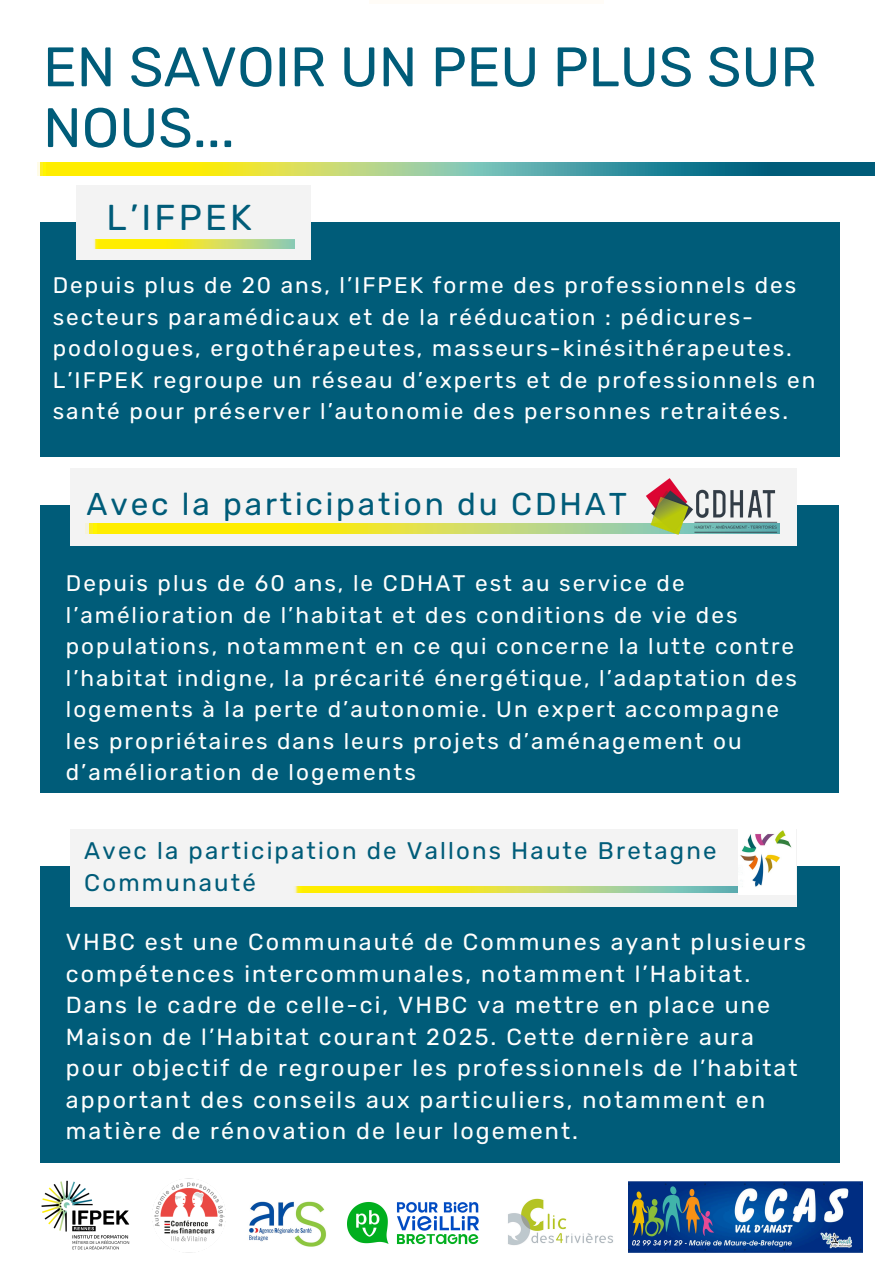
<style>
.page{position:relative;width:894px;height:1264px;background:#fff}
.page>*{position:absolute;margin:0;border:0;box-sizing:border-box;transform-origin:0 0}
.t1{font:55.5px/60.8px "Rubik";color:#005c79}
.t2{font:36px "Rubik";letter-spacing:.09em;color:#005c79}
.t3{font:31.5px "Rubik";letter-spacing:.09em;color:#005c79}
.t4{font:24px/32.7px "Rubik";letter-spacing:.09em;color:#005c79}
.t5{font:23.25px/31.5px "Rubik";letter-spacing:.09em;color:#fefefd}
.t6{font:22.5px/31.5px "Rubik";letter-spacing:.09em;color:#fefefd}
.t7{font:22.5px/31.5px "Rubik";letter-spacing:.09em;color:#fff}
</style>
<div class="page">
<hr style="left:369px;top:0;width:234px;height:3px;background:#fffcf7">
<div style="left:40px;top:222px;width:799px;height:234px;background:#005c79"></div>
<div style="left:76px;top:185px;width:234px;height:74px;background:#f3f3f3"></div>
<img style="left:94px;top:239px;width:200px;height:9px">
<div style="left:40px;top:866px;width:799px;height:296px;background:#005c79"></div>
<div style="left:70px;top:829px;width:726px;height:77px;background:#f3f3f3"></div>
<img style="left:294px;top:886px;width:443px;height:7px">
<img style="left:37px;top:162px;width:836px;height:14px">
<img style="left:41px;top:1180px;width:89px;height:70px">
<img style="left:152px;top:1178px;width:73px;height:75px">
<img style="left:347px;top:1202px;width:131px;height:42px">
<img style="left:249px;top:1201px;width:78px;height:46px">
<img style="left:508px;top:1198px;width:105px;height:47px">
<img style="left:628px;top:1181px;width:234px;height:71px">
<div style="left:40px;top:505px;width:798px;height:288px;background:#005c79"></div>
<div style="left:70px;top:468px;width:726px;height:78px;background:#f3f3f3"></div>
<img style="left:85px;top:523px;width:549px;height:10px">
<img style="left:634px;top:478px;width:146px;height:57px">
<img style="left:737px;top:829px;width:58px;height:65px">
<p class="t1" style="left:43px;top:37px;width:774px">EN SAVOIR UN PEU PLUS SUR<br>NOUS...</p>
<p class="t2" style="left:106px;top:196px;width:147px">L’IFPEK</p>
<h2 class="t7" style="left:53px;top:269px;width:744px">Depuis plus de 20 ans, l’IFPEK forme des professionnels des secteurs paramédicaux et de la rééducation : pédicures&shy;podologues, ergothérapeutes, masseurs-kinésithérapeutes.</h2>
<p class="t7" style="left:53px;top:364px;width:764px">L’IFPEK regroupe un réseau d’experts et de professionnels en santé pour préserver l’autonomie des personnes retraitées.</p>
<h1 class="t3" style="left:86px;top:485px;width:542px">Avec la participation du CDHAT</h1>
<p class="t6" style="left:66px;top:567px;width:732px">Depuis plus de 60 ans, le CDHAT est au service de l’amélioration de l’habitat et des conditions de vie des populations, notamment en ce qui concerne la lutte contre l’habitat indigne, la précarité énergétique, l’adaptation des logements à la perte d’autonomie. Un expert accompagne les propriétaires dans leurs projets d’aménagement ou d’amélioration de logements</p>
<p class="t4" style="left:84px;top:834px;width:633px">Avec la participation de Vallons Haute Bretagne<br>Communauté</p>
<p class="t5" style="left:66px;top:926px;width:741px">VHBC est une Communauté de Communes ayant plusieurs compétences intercommunales, notamment l’Habitat.<br>Dans le cadre de celle-ci, VHBC va mettre en place une Maison de l’Habitat courant 2025. Cette dernière aura pour objectif de regrouper les professionnels de l’habitat apportant des conseils aux particuliers, notamment en matière de rénovation de leur logement.</p>
</div>
